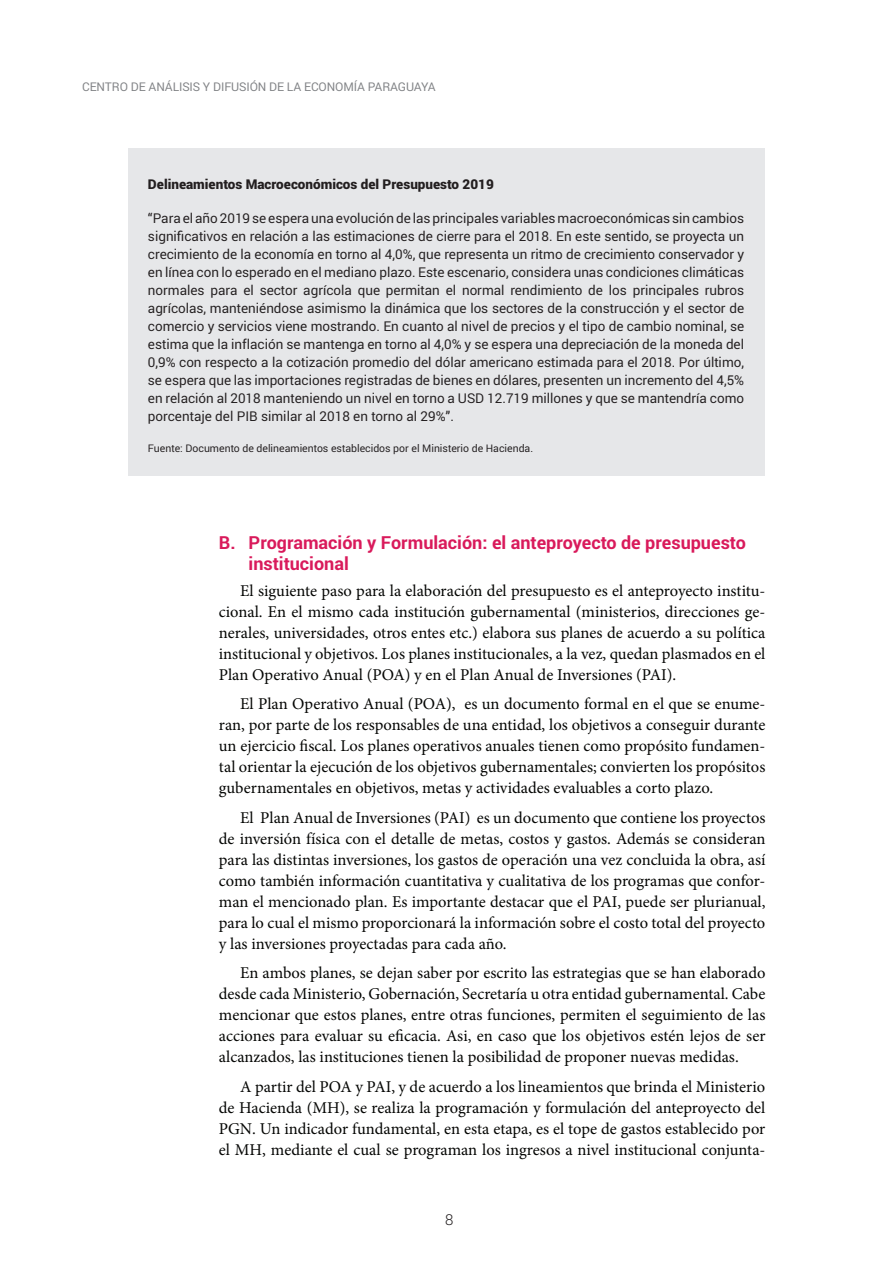
<style>
.page{position:relative;width:893px;height:1263px;background:#fff}
.page>*{position:absolute;margin:0;border:0;box-sizing:border-box;transform-origin:0 0}
.t1{font:700 18px/21px "Roboto";color:#d91a5b}
.t2{font:16.5px/21px "Minion Pro";color:#040503;text-align:justify}
.t3{font:300 15px "Roboto";color:#231f20}
.t4{font:13.5px/18px "Roboto";color:#231f20;text-align:justify}
.t5{font:900 13.5px "Roboto";color:#231f20}
.t6{font:12px "Roboto";letter-spacing:-.01em;color:#808285}
.t7{font:10.5px "Roboto";color:#231f20}
</style>
<div class="page">
<div style="left:128px;top:149px;width:637px;height:327px;background:#e6e7e9"></div>
<p class="t6" style="left:82px;top:78px;width:355px">CENTRO DE ANÁLISIS Y DIFUSIÓN DE LA ECONOMÍA PARAGUAYA</p>
<p class="t5" style="left:148px;top:175px;width:347px">Delineamientos Macroeconómicos del Presupuesto 2019</p>
<p class="t4" style="left:148px;top:209px;width:598px">“Para el año 2019 se espera una evolución de las principales variables macroeconómicas sin cambios significativos en relación a las estimaciones de cierre para el 2018. En este sentido, se proyecta un crecimiento de la economía en torno al 4,0%, que representa un ritmo de crecimiento conservador y en línea con lo esperado en el mediano plazo. Este escenario, considera unas condiciones climáticas normales para el sector agrícola que permitan el normal rendimiento de los principales rubros agrícolas, manteniéndose asimismo la dinámica que los sectores de la construcción y el sector de comercio y servicios viene mostrando. En cuanto al nivel de precios y el tipo de cambio nominal, se estima que la inflación se mantenga en torno al 4,0% y se espera una depreciación de la moneda del 0,9% con respecto a la cotización promedio del dólar americano estimada para el 2018. Por último, se espera que las importaciones registradas de bienes en dólares, presenten un incremento del 4,5% en relación al 2018 manteniendo un nivel en torno a USD 12.719 millones y que se mantendría como porcentaje del PIB similar al 2018 en torno al 29%”.</p>
<p class="t7" style="left:148px;top:441px;width:387px">Fuente: Documento de delineamientos establecidos por el Ministerio de Hacienda.</p>
<p class="t1" style="left:249px;top:532px;width:499px;text-indent:-30px">B. Programación y Formulación: el anteproyecto de presupuesto institucional</p>
<p class="t2" style="left:219px;top:580px;width:548px;text-indent:21px">El siguiente paso para la elaboración del presupuesto es el anteproyecto institu&shy;cional. En el mismo cada institución gubernamental (ministerios, direcciones ge&shy;nerales, universidades, otros entes etc.) elabora sus planes de acuerdo a su política institucional y objetivos. Los planes institucionales, a la vez, quedan plasmados en el Plan Operativo Anual (POA) y en el Plan Anual de Inversiones (PAI).</p>
<p class="t2" style="left:219px;top:693px;width:548px;text-indent:21px">El Plan Operativo Anual (POA), es un documento formal en el que se enume&shy;ran, por parte de los responsables de una entidad, los objetivos a conseguir durante un ejercicio fiscal. Los planes operativos anuales tienen como propósito fundamen&shy;tal orientar la ejecución de los objetivos gubernamentales; convierten los propósitos gubernamentales en objetivos, metas y actividades evaluables a corto plazo.</p>
<p class="t2" style="left:219px;top:807px;width:548px;text-indent:21px">El Plan Anual de Inversiones (PAI) es un documento que contiene los proyectos de inversión física con el detalle de metas, costos y gastos. Además se consideran para las distintas inversiones, los gastos de operación una vez concluida la obra, así como también información cuantitativa y cualitativa de los programas que confor&shy;man el mencionado plan. Es importante destacar que el PAI, puede ser plurianual, para lo cual el mismo proporcionará la información sobre el costo total del proyecto y las inversiones proyectadas para cada año.</p>
<p class="t2" style="left:219px;top:962px;width:548px;text-indent:21px">En ambos planes, se dejan saber por escrito las estrategias que se han elaborado desde cada Ministerio, Gobernación, Secretaría u otra entidad gubernamental. Cabe mencionar que estos planes, entre otras funciones, permiten el seguimiento de las acciones para evaluar su eficacia. Asi, en caso que los objetivos estén lejos de ser alcanzados, las instituciones tienen la posibilidad de proponer nuevas medidas.</p>
<p class="t2" style="left:219px;top:1076px;width:548px;text-indent:21px">A partir del POA y PAI, y de acuerdo a los lineamientos que brinda el Ministerio de Hacienda (MH), se realiza la programación y formulación del anteproyecto del PGN. Un indicador fundamental, en esta etapa, es el tope de gastos establecido por el MH, mediante el cual se programan los ingresos a nivel institucional conjunta-</p>
<p class="t3" style="left:445px;top:1209px;width:10px">8</p>
</div>
